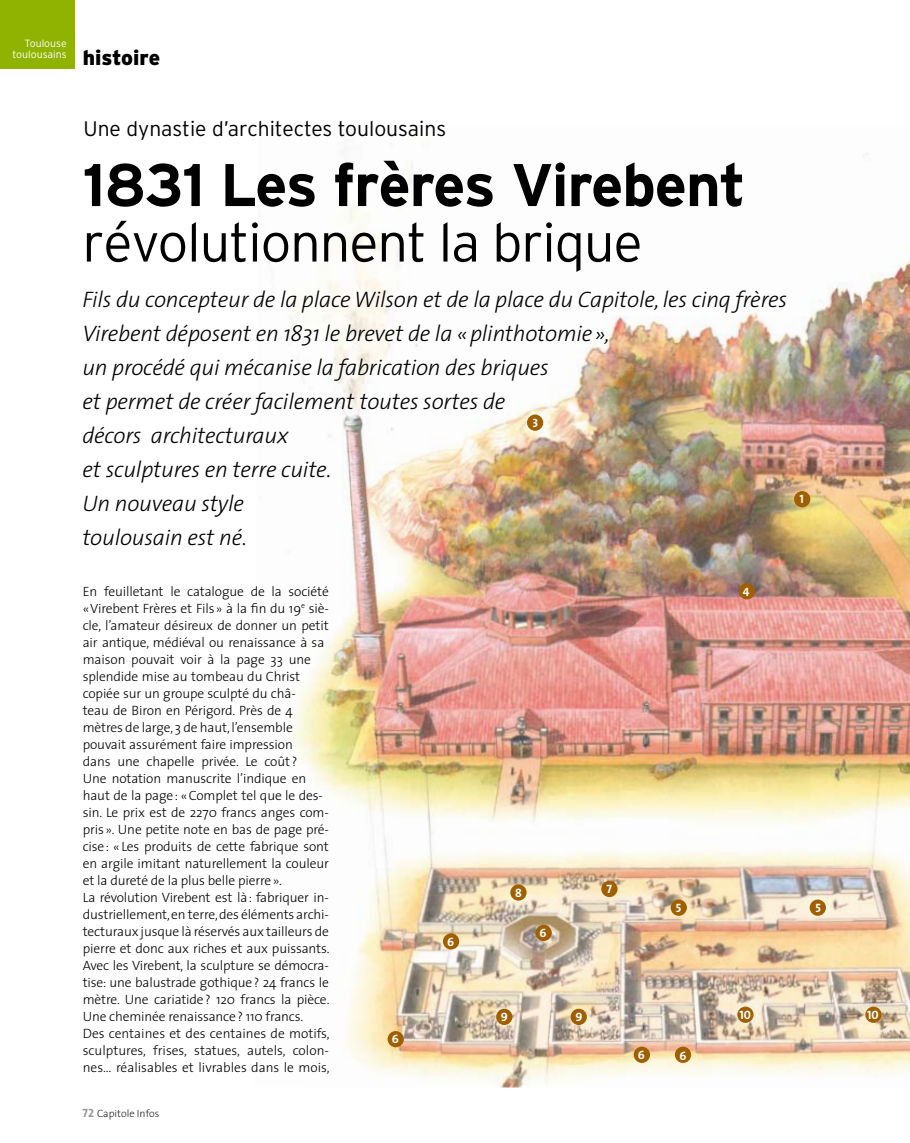
<style>
.page{position:relative;width:910px;height:1143px;background:#fff}
.page>*{position:absolute;margin:0;border:0;box-sizing:border-box;transform-origin:0 0}
.t1{font:700 60px "Interstate";letter-spacing:-.025em;color:#000}
.t2{font:300 54px "Interstate";letter-spacing:-.02em;color:#000}
.t3{font:italic 300 22.5px/34px "The Sans";letter-spacing:-.01em;color:#000}
.t4{font:300 21px "Interstate";color:#000}
.t5{font:900 21px "Interstate";color:#000}
.t6{font:300 13.5px/17px "The Sans";letter-spacing:-.01em;color:#000}
.t7{font:12.15px "The Sans Bold Caps";color:#fff}
.t8{font:300 10.5px/10.5px "Interstate";color:#fff;text-align:right}
.t9{font:200 10.5px "The Sans";color:#000}
.s1{font-family:"The Sans Bold Caps";font-weight:400;font-size:12px;color:#97979b}
</style>
<div class="page">
<img style="left:259px;top:153px;width:650px;height:935px">
<div style="left:0;top:0;width:75px;height:68px;background:#90b200"></div>
<div style="left:793px;top:491px;width:17px;height:16px;background:#9f5f02;border-radius:50%"></div>
<div style="left:738px;top:583px;width:16px;height:16px;background:#9f5f02;border-radius:50%"></div>
<div style="left:443px;top:933px;width:16px;height:17px;background:#9f5f02;border-radius:50%"></div>
<div style="left:809px;top:900px;width:16px;height:16px;background:#9f5f02;border-radius:50%"></div>
<div style="left:526px;top:415px;width:17px;height:16px;background:#9f5f02;border-radius:50%"></div>
<div style="left:670px;top:900px;width:16px;height:16px;background:#9f5f02;border-radius:50%"></div>
<div style="left:387px;top:1031px;width:17px;height:16px;background:#9f5f02;border-radius:50%"></div>
<div style="left:633px;top:1047px;width:16px;height:16px;background:#9f5f02;border-radius:50%"></div>
<div style="left:674px;top:1047px;width:17px;height:16px;background:#9f5f02;border-radius:50%"></div>
<div style="left:535px;top:925px;width:16px;height:16px;background:#9f5f02;border-radius:50%"></div>
<div style="left:601px;top:881px;width:16px;height:16px;background:#9f5f02;border-radius:50%"></div>
<div style="left:510px;top:884px;width:16px;height:17px;background:#9f5f02;border-radius:50%"></div>
<div style="left:737px;top:1007px;width:16px;height:16px;background:#9f5f02;border-radius:50%"></div>
<div style="left:570px;top:1009px;width:16px;height:16px;background:#9f5f02;border-radius:50%"></div>
<div style="left:496px;top:1009px;width:16px;height:16px;background:#9f5f02;border-radius:50%"></div>
<div style="left:865px;top:1007px;width:16px;height:16px;background:#9f5f02;border-radius:50%"></div>
<p class="t8" style="left:13px;top:38px;width:56px">Toulouse toulousains</p>
<h3 class="t5" style="left:83px;top:46px;width:79px">histoire</h3>
<h3 class="t4" style="left:83px;top:116px;width:364px">Une dynastie d’architectes toulousains</h3>
<h1 class="t1" style="left:82px;top:151px;width:664px">1831 Les frères Virebent</h1>
<h2 class="t2" style="left:82px;top:212px;width:561px">révolutionnent la brique</h2>
<p class="t3" style="left:82px;top:281px;width:706px">Fils du concepteur de la place Wilson et de la place du Capitole, les cinq frères Virebent déposent en 1831 le brevet de la «plinthotomie»,<br>un procédé qui mécanise la fabrication des briques<br>et permet de créer facilement toutes sortes de<br>décors architecturaux<br>et sculptures en terre cuite.<br>Un nouveau style<br>toulousain est né.</p>
<p class="t7" style="left:532px;top:412px;width:7px">3</p>
<p class="t7" style="left:799px;top:489px;width:6px">1</p>
<p class="t6" style="left:83px;top:582px;width:248px">En feuilletant le catalogue de la société «Virebent Frères et Fils» à la fin du 19<sup>e</sup> siè&shy;cle, l’amateur désireux de donner un petit air antique, médiéval ou renaissance à sa maison pouvait voir à la page 33 une splendide mise au tombeau du Christ copiée sur un groupe sculpté du châ-<br>teau de Biron en Périgord. Près de 4 mètres de large, 3 de haut, l’ensemble pouvait assurément faire impression<br>dans une chapelle privée. Le coût ?<br>Une notation manuscrite l’indique en haut de la page: «Complet tel que le des&shy;sin. Le prix est de 2270 francs anges com&shy;pris». Une petite note en bas de page pré&shy;cise: «Les produits de cette fabrique sont en argile imitant naturellement la couleur et la dureté de la plus belle pierre».<br>La révolution Virebent est là: fabriquer in&shy;dustriellement, en terre, des éléments archi&shy;tecturaux jusque là réservés aux tailleurs de pierre et donc aux riches et aux puissants.<br>Avec les Virebent, la sculpture se démocra&shy;tise: une balustrade gothique? 24 francs le mètre. Une cariatide? 120 francs la pièce.<br>Une cheminée renaissance? 110 francs.<br>Des centaines et des centaines de motifs, sculptures, frises, statues, autels, colon&shy;nes… réalisables et livrables dans le mois,</p>
<p class="t9" style="left:83px;top:1105px;width:78px"><span class="s1">72</span> capitole infos</p>
<p class="t7" style="left:742px;top:581px;width:8px">4</p>
<p class="t7" style="left:391px;top:1029px;width:9px">6</p>
<p class="t7" style="left:447px;top:931px;width:9px">6</p>
<p class="t7" style="left:515px;top:883px;width:8px">8</p>
<p class="t7" style="left:539px;top:923px;width:9px">6</p>
<p class="t7" style="left:606px;top:879px;width:7px">7</p>
<p class="t7" style="left:675px;top:898px;width:7px">5</p>
<p class="t7" style="left:815px;top:898px;width:7px">5</p>
<p class="t7" style="left:500px;top:1007px;width:9px">9</p>
<p class="t7" style="left:575px;top:1007px;width:9px">9</p>
<p class="t7" style="left:739px;top:1005px;width:13px">10</p>
<p class="t7" style="left:866px;top:1005px;width:13px">10</p>
<p class="t7" style="left:637px;top:1045px;width:9px">6</p>
<p class="t7" style="left:679px;top:1045px;width:9px">6</p>
</div>
